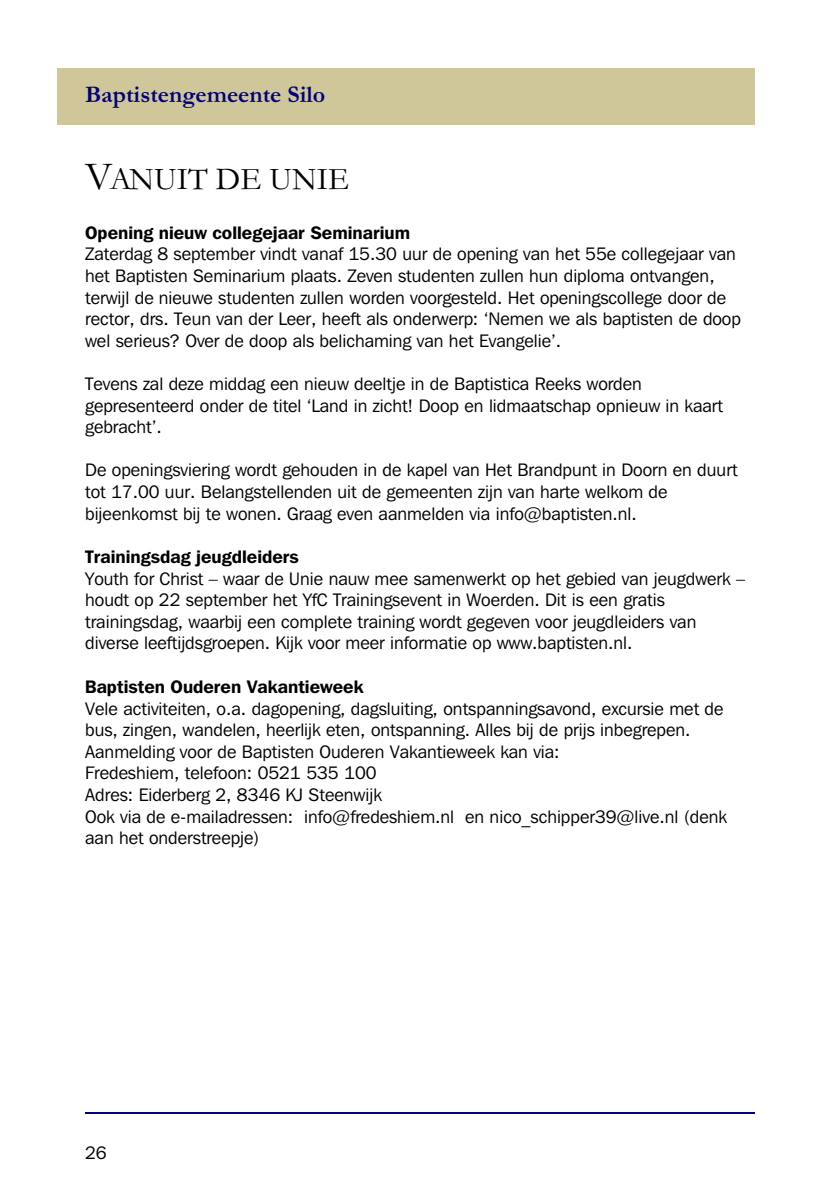
<style>
.page{position:relative;width:840px;height:1191px;background:#fff}
.page>*{position:absolute;margin:0;border:0;box-sizing:border-box;transform-origin:0 0}
.t1{font:32px "Garamond";color:#000}
.t2{font:700 24px "Garamond";color:#000080}
.t3{font:18px/21.6px "Franklin Gothic IT Cby BT";color:#000}
.t4{font:700 18px "Franklin Gothic IT Cby BT";color:#000}
.s1{font-size:40px}
</style>
<div class="page">
<hr style="left:85px;top:1111px;width:669px;height:2px;background:#000080">
<div style="left:57px;top:68px;width:697px;height:56px;background:#cfc799"></div>
<h2 class="t2" style="left:85px;top:86px;width:242px">Baptistengemeente Silo</h2>
<h1 class="t1" style="left:85px;top:168px;width:265px"><span class="s1">V</span>ANUIT DE UNIE</h1>
<p class="t4" style="left:85px;top:225px;width:326px">Opening nieuw collegejaar Seminarium</p>
<p class="t3" style="left:85px;top:245px;width:657px">Zaterdag 8 september vindt vanaf 15.30 uur de opening van het 55e collegejaar van het Baptisten Seminarium plaats. Zeven studenten zullen hun diploma ontvangen, terwijl de nieuwe studenten zullen worden voorgesteld. Het openingscollege door de rector, drs. Teun van der Leer, heeft als onderwerp: ‘Nemen we als baptisten de doop wel serieus? Over de doop als belichaming van het Evangelie’.</p>
<p class="t3" style="left:85px;top:374px;width:639px">Tevens zal deze middag een nieuw deeltje in de Baptistica Reeks worden gepresenteerd onder de titel ‘Land in zicht! Doop en lidmaatschap opnieuw in kaart gebracht’.</p>
<p class="t3" style="left:85px;top:461px;width:653px">De openingsviering wordt gehouden in de kapel van Het Brandpunt in Doorn en duurt tot 17.00 uur. Belangstellenden uit de gemeenten zijn van harte welkom de bijeenkomst bij te wonen. Graag even aanmelden via info@baptisten.nl.</p>
<p class="t4" style="left:85px;top:549px;width:215px">Trainingsdag jeugdleiders</p>
<p class="t3" style="left:85px;top:569px;width:661px">Youth for Christ – waar de Unie nauw mee samenwerkt op het gebied van jeugdwerk – houdt op 22 september het YfC Trainingsevent in Woerden. Dit is een gratis trainingsdag, waarbij een complete training wordt gegeven voor jeugdleiders van diverse leeftijdsgroepen. Kijk voor meer informatie op www.baptisten.nl.</p>
<p class="t4" style="left:85px;top:679px;width:280px">Baptisten Ouderen Vakantieweek</p>
<p class="t3" style="left:85px;top:699px;width:643px">Vele activiteiten, o.a. dagopening, dagsluiting, ontspanningsavond, excursie met de bus, zingen, wandelen, heerlijk eten, ontspanning. Alles bij de prijs inbegrepen.<br>Aanmelding voor de Baptisten Ouderen Vakantieweek kan via:<br>Fredeshiem, telefoon: 0521 535 100<br>Adres: Eiderberg 2, 8346 KJ Steenwijk<br>Ook via de e-mailadressen: info@fredeshiem.nl en nico_schipper39@live.nl (denk aan het onderstreepje)</p>
<p class="t3" style="left:85px;top:1143px;width:23px">26</p>
</div>
